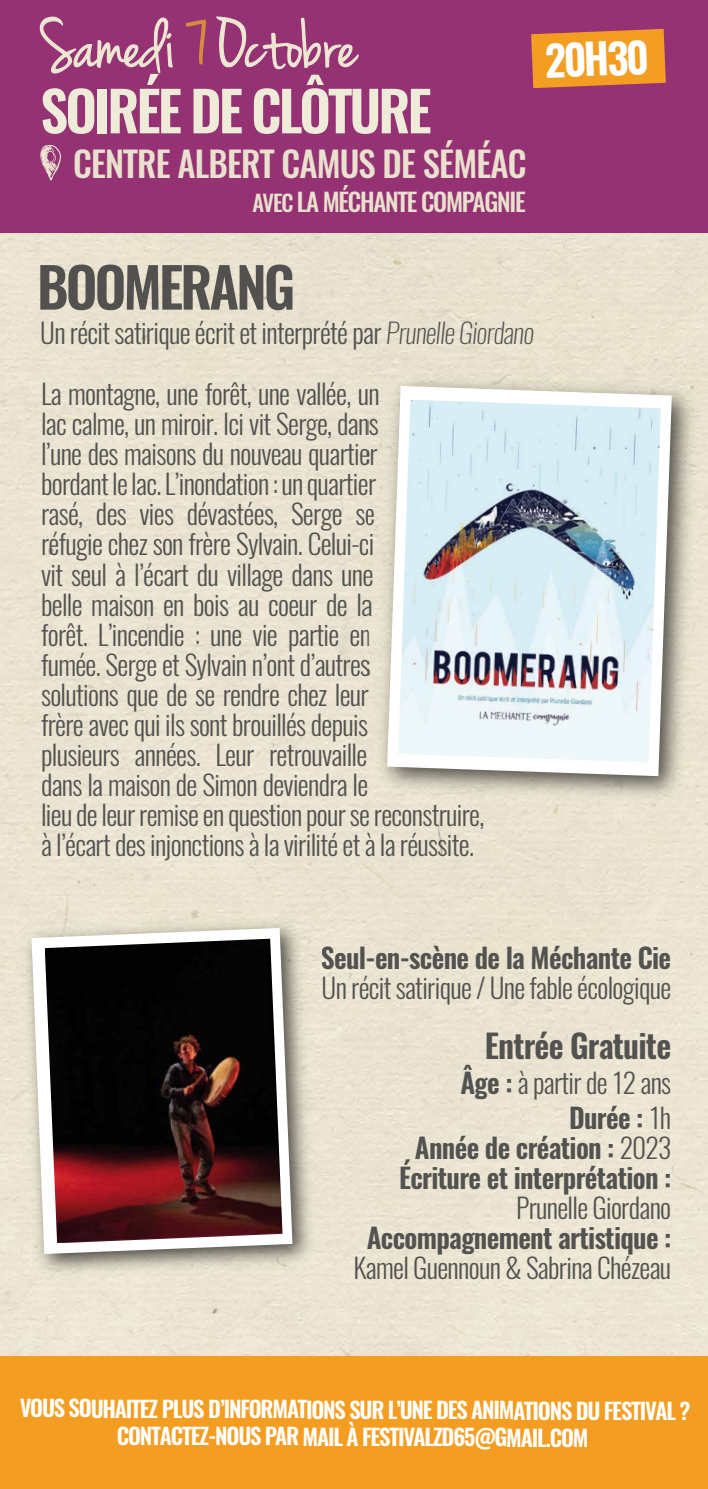
<style>
.page{position:relative;width:708px;height:1489px;background:#fff}
.page>*{position:absolute;margin:0;border:0;box-sizing:border-box;transform-origin:0 0}
.t1{font:75px "Jenna Sue";color:#ede6d2}
.t2{font:600 55px "Oswald";letter-spacing:-.05em;color:#efebd9}
.t3{font:600 55px "Oswald";letter-spacing:-.05em;color:#535150}
.t4{font:600 42px "Oswald";color:#fff}
.t5{font:500 35px "Oswald";letter-spacing:-.025em;color:#e9e1ce}
.t6{font:600 32.5px "Oswald";letter-spacing:-.025em;color:#525250}
.t7{font:300 27.5px/30px "Oswald";letter-spacing:-.025em;color:#525250}
.t8{font:600 27.5px/30px "Oswald";letter-spacing:-.025em;color:#525250;text-align:center}
.t9{font:500 25px "Oswald";letter-spacing:-.05em;color:#e9e1ce}
.t10{font:600 22.5px/27px "Oswald";letter-spacing:-.055em;color:#fff;text-align:center}
.s1{color:#d68c3c}
.s2{font-size:22.5px}
.s3{font-weight:200;font-style:italic}
.s4{font-weight:600}
.s5{font-weight:300}
</style>
<div class="page">
<div style="left:0;top:232px;width:708px;height:1124px;background:#eae3d1"></div>
<div style="left:0;top:0;width:708px;height:232px;background:#943273"></div>
<svg style="left:39px;top:16px;width:134px;height:58px"></svg>
<svg style="left:185px;top:20px;width:21px;height:45px"></svg>
<svg style="left:216px;top:16px;width:143px;height:54px"></svg>
<svg style="left:40px;top:145px;width:21px;height:35px"></svg>
<img style="left:368px;top:367px;width:337px;height:442px">
<svg style="left:387px;top:386px;width:284px;height:390px"></svg>
<img style="left:398px;top:399px;width:262px;height:363px">
<img style="left:15px;top:911px;width:306px;height:372px">
<svg style="left:31px;top:927px;width:261px;height:326px"></svg>
<img style="left:45px;top:938px;width:237px;height:305px">
<div style="left:0;top:1356px;width:708px;height:132px;background:#f39e22"></div>
<svg style="left:531px;top:29px;width:134px;height:59px;background:#e99329"></svg>
<h1 class="t1" style="left:41px;top:2px;width:317px">Samedi <span class="s1">7</span> Octobre</h1>
<h2 class="t2" style="left:40px;top:73px;width:393px">SOIRÉE DE CLÔTURE</h2>
<p class="t5" style="left:73px;top:140px;width:455px">CENTRE ALBERT CAMUS DE SÉMÉAC</p>
<p class="t9" style="left:252px;top:184px;width:274px"><span class="s2">AVEC</span> LA MÉCHANTE COMPAGNIE</p>
<h3 class="t4" style="left:543px;top:31px;width:105px;rotate:-2deg">20H30</h3>
<h2 class="t3" style="left:37px;top:249px;width:260px">BOOMERANG</h2>
<p class="t7" style="left:40px;top:318px;width:495px">Un récit satirique écrit et interprété par <span class="s3">Prunelle Giordano</span></p>
<p class="t7" style="left:41px;top:379px;width:445px">La montagne, une forêt, une vallée, un<br>lac calme, un miroir. Ici vit Serge, dans<br>l’une des maisons du nouveau quartier<br>bordant le lac. L’inondation : un quartier<br>rasé, des vies dévastées, Serge se<br>réfugie chez son frère Sylvain. Celui-ci<br>vit seul à l’écart du village dans une<br>belle maison en bois au coeur de la<br>forêt. L’incendie : une vie partie en<br>fumée. Serge et Sylvain n’ont d’autres<br>solutions que de se rendre chez leur<br>frère avec qui ils sont brouillés depuis<br>plusieurs années. Leur retrouvaille<br>dans la maison de Simon deviendra le<br>lieu de leur remise en question pour se reconstruire, à l’écart des injonctions à la virilité et à la réussite.</p>
<p class="t8" style="left:321px;top:943px;width:351px">Seul-en-scène de la Méchante Cie</p>
<p class="t7" style="left:321px;top:972px;width:351px">Un récit satirique / Une fable écologique</p>
<p class="t6" style="left:484px;top:1022px;width:188px">Entrée Gratuite</p>
<p class="t7" style="left:460px;top:1065px;width:212px;line-height:35px;text-align:right"><span class="s4">Âge :</span> à partir de 12 ans<br><span class="s4">Durée :</span> 1h</p>
<p class="t8" style="left:399px;top:1133px;width:273px">Année de création : <span class="s5">2023<br></span>Écriture et interprétation :</p>
<p class="t7" style="left:516px;top:1192px;width:157px">Prunelle Giordano</p>
<p class="t8" style="left:366px;top:1223px;width:306px">Accompagnement artistique :</p>
<p class="t7" style="left:353px;top:1252px;width:319px">Kamel Guennoun &amp; Sabrina Chézeau</p>
<p class="t10" style="left:20px;top:1396px;width:672px">VOUS SOUHAITEZ PLUS D’INFORMATIONS SUR L’UNE DES ANIMATIONS DU FESTIVAL ?<br>CONTACTEZ-NOUS PAR MAIL À FESTIVALZD65@GMAIL.COM</p>
</div>
